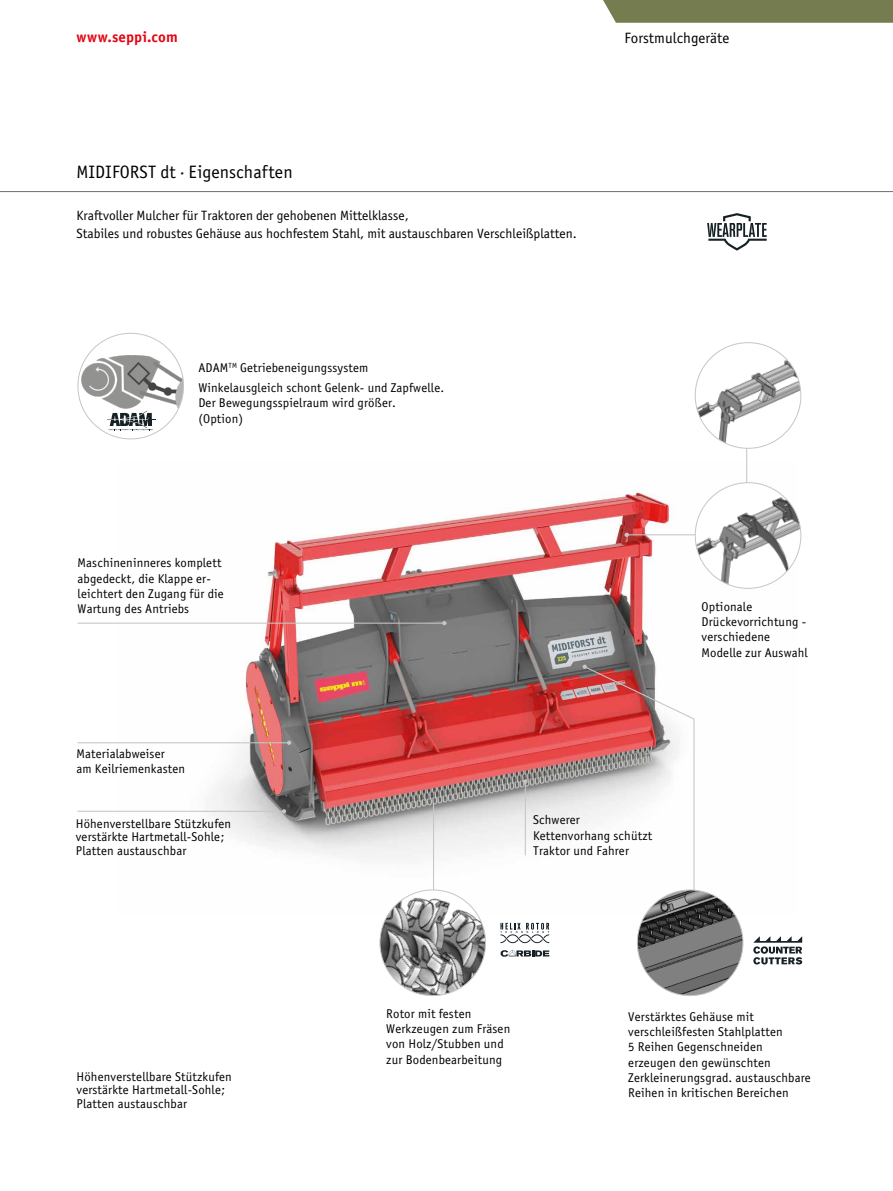
<style>
.page{position:relative;width:893px;height:1191px;background:#fff}
.page>*{position:absolute;margin:0;border:0;box-sizing:border-box;transform-origin:0 0}
.t1{font:18px "Officina Sans Book ITC";color:#000}
.t2{font:15px "Officina Sans Book ITC";color:#000}
.t3{font:15px "Officina Sans Bold ITC";letter-spacing:.005em;color:#e30613}
.t4{font:13.5px/18px "Officina Sans Book ITC";color:#000}
.t5{font:12.75px/15.3px "Officina Sans Book ITC";letter-spacing:.01em;color:#000}
</style>
<div class="page">
<div style="left:603px;top:0;width:290px;height:23px;background:#757c4f"></div>
<hr style="left:0;top:191px;width:893px;height:1px;background:#706f6f">
<img style="left:116px;top:461px;width:680px;height:454px">
<hr style="left:746px;top:427px;width:1px;height:64px;background:#c6c6c6">
<svg style="left:583px;top:664px;width:112px;height:227px"></svg>
<img style="left:79px;top:349px;width:105px;height:90px">
<img style="left:695px;top:343px;width:106px;height:105px;border-radius:53px">
<hr style="left:78px;top:742px;width:211px;height:1px;background:#c6c6c6">
<svg style="left:287px;top:740px;width:4px;height:5px"></svg>
<hr style="left:627px;top:534px;width:112px;height:1px;background:#c6c6c6">
<svg style="left:624px;top:532px;width:5px;height:5px"></svg>
<img style="left:695px;top:483px;width:106px;height:105px;border-radius:53px">
<hr style="left:78px;top:622px;width:366px;height:1px;background:#c6c6c6">
<svg style="left:442px;top:621px;width:4px;height:4px"></svg>
<img style="left:637px;top:890px;width:106px;height:105px;border-radius:53px">
<hr style="left:78px;top:810px;width:206px;height:2px;background:#c6c6c6">
<svg style="left:282px;top:809px;width:4px;height:4px"></svg>
<svg style="left:501px;top:950px;width:48px;height:6px"></svg>
<svg style="left:501px;top:923px;width:48px;height:20px"></svg>
<svg style="left:753px;top:936px;width:49px;height:28px"></svg>
<svg style="left:107px;top:411px;width:49px;height:19px"></svg>
<hr style="left:433px;top:802px;width:1px;height:103px;background:#c6c6c6">
<img style="left:380px;top:890px;width:106px;height:105px;border-radius:53px">
<hr style="left:525px;top:781px;width:1px;height:74px;background:#c6c6c6">
<svg style="left:523px;top:779px;width:4px;height:5px"></svg>
<svg style="left:707px;top:213px;width:60px;height:38px"></svg>
<p class="t3" style="left:77px;top:26px;width:103px">www.seppi.com</p>
<p class="t2" style="left:624px;top:28px;width:106px">Forstmulchgeräte</p>
<h1 class="t1" style="left:77px;top:160px;width:218px">MIDIFORST dt · Eigenschaften</h1>
<p class="t4" style="left:77px;top:206px;width:502px">Kraftvoller Mulcher für Traktoren der gehobenen Mittelklasse,<br>Stabiles und robustes Gehäuse aus hochfestem Stahl, mit austauschbaren Verschleißplatten.</p>
<p class="t5" style="left:198px;top:358px;width:247px;line-height:19.5px">ADAM<sup>TM</sup> Getriebeneigungssystem<br>Winkelausgleich schont Gelenk- und Zapfwelle.</p>
<p class="t5" style="left:198px;top:395px;width:199px">Der Bewegungsspielraum wird größer. (Option)</p>
<p class="t5" style="left:78px;top:555px;width:148px">Maschineninneres komplett abgedeckt, die Klappe er&shy;leichtert den Zugang für die<br>Wartung des Antriebs</p>
<p class="t5" style="left:77px;top:745px;width:110px">Materialabweiser<br>am Keilriemenkasten</p>
<p class="t5" style="left:76px;top:816px;width:157px;line-height:13.5px">Höhenverstellbare Stützkufen verstärkte Hartmetall-Sohle;<br>Platten austauschbar</p>
<p class="t5" style="left:702px;top:598px;width:108px">Optionale<br>Drückevorrichtung - verschiedene<br>Modelle zur Auswahl</p>
<p class="t5" style="left:533px;top:812px;width:121px">Schwerer<br>Kettenvorhang schützt<br>Traktor und Fahrer</p>
<p class="t5" style="left:77px;top:1069px;width:157px;line-height:13.5px">Höhenverstellbare Stützkufen verstärkte Hartmetall-Sohle;<br>Platten austauschbar</p>
<p class="t5" style="left:386px;top:1005px;width:126px">Rotor mit festen<br>Werkzeugen zum Fräsen von Holz/Stubben und zur Bodenbearbeitung</p>
<p class="t5" style="left:628px;top:1008px;width:184px">Verstärktes Gehäuse mit verschleißfesten Stahlplatten<br>5 Reihen Gegenschneiden erzeugen den gewünschten<br>Zerkleinerungsgrad. austauschbare<br>Reihen in kritischen Bereichen</p>
</div>
